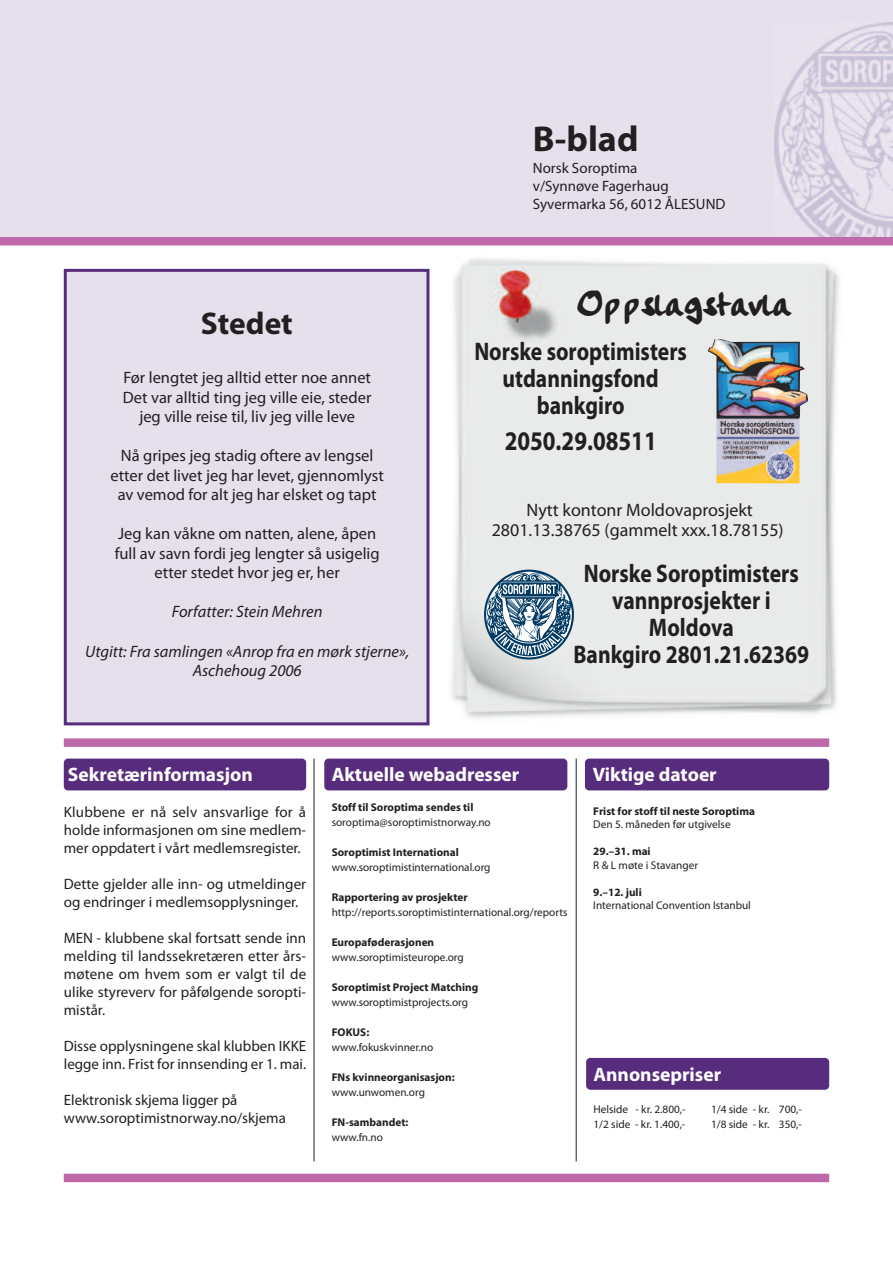
<style>
.page{position:relative;width:893px;height:1263px;background:#fff}
.page>*{position:absolute;margin:0;border:0;box-sizing:border-box;transform-origin:0 0}
.t1{font:45px "Handwriting Plain";color:#231f20}
.t2{font:700 36px "Myriad Pro";color:#231f20}
.t3{font:700 31.5px "Myriad Pro";color:#231f20}
.t4{font:700 27px "Myriad Pro";color:#231f20;scale:.85 1}
.t5{font:700 25.5px/27px "Myriad Pro";color:#231f20;text-align:center;scale:.85 1}
.t6{font:700 19.5px "Myriad Pro";color:#fff}
.t7{font:18px/20.7px "Myriad Pro";color:#231f20;text-align:center}
.t8{font:16.5px/19.5px "Myriad Pro";color:#231f20;text-align:center}
.t9{font:italic 16.5px/19.5px "Myriad Pro";color:#231f20;text-align:center}
.t10{font:15px/18px "Myriad Pro";color:#231f20}
.t11{font:11.25px "Myriad Pro";color:#231f20}
.t12{font:700 11.25px "Myriad Pro";color:#231f20}
</style>
<div class="page">
<img style="left:447px;top:245px;width:404px;height:473px">
<div style="left:0;top:0;width:893px;height:241px;background:#e5e0ec"></div>
<div style="left:64px;top:1174px;width:765px;height:8px;background:#c069aa"></div>
<div style="left:64px;top:738px;width:765px;height:9px;background:#c069aa"></div>
<hr style="left:314px;top:758px;width:1px;height:403px;background:#231f20">
<hr style="left:576px;top:758px;width:1px;height:403px;background:#231f20">
<div style="left:324px;top:758px;width:243px;height:32px;background:#572c7d;border-radius:4px"></div>
<div style="left:64px;top:758px;width:242px;height:32px;background:#572c7d;border-radius:4px"></div>
<div style="left:586px;top:1058px;width:243px;height:32px;background:#572c7d;border-radius:4px"></div>
<div style="left:585px;top:758px;width:244px;height:32px;background:#572c7d;border-radius:4px"></div>
<div style="left:67px;top:272px;width:359px;height:450px;background:#e5e0ec"></div>
<div style="left:64px;top:269px;width:365px;height:456px;border:3px solid #572c7d"></div>
<img style="left:775px;top:23px;width:118px;height:214px">
<div style="left:0;top:237px;width:893px;height:8px;background:#c069aa"></div>
<img style="left:708px;top:339px;width:100px;height:144px">
<svg style="left:484px;top:570px;width:90px;height:89px;background:#86a0b3"></svg>
<h3 class="t3" style="left:201px;top:312px;width:94px">Stedet</h3>
<p class="t8" style="left:123px;top:369px;width:250px">Før lengtet jeg alltid etter noe annet<br>Det var alltid ting jeg ville eie, steder jeg ville reise til, liv jeg ville leve</p>
<p class="t8" style="left:111px;top:447px;width:275px">Nå gripes jeg stadig oftere av lengsel etter det livet jeg har levet, gjennomlyst av vemod for alt jeg har elsket og tapt</p>
<p class="t8" style="left:115px;top:525px;width:266px">Jeg kan våkne om natten, alene, åpen full av savn fordi jeg lengter så usigelig etter stedet hvor jeg er, her</p>
<p class="t9" style="left:172px;top:603px;width:152px">Forfatter: Stein Mehren</p>
<p class="t9" style="left:85px;top:642px;width:326px">Utgitt: Fra samlingen «Anrop fra en mørk stjerne»,<br>Aschehoug 2006</p>
<h2 class="t2" style="left:533px;top:126px;width:107px">b-blad</h2>
<p class="t10" style="left:533px;top:160px;width:194px">Norsk Soroptima<br>v/Synnøve Fagerhaug<br>Syvermarka 56, 6012 ÅLESUND</p>
<h1 class="t1" style="left:575px;top:274px;width:217px">Oppslagstavla</h1>
<h3 class="t5" style="left:474px;top:340px;width:252px">norske soroptimisters utdanningsfond bankgiro</h3>
<h3 class="t4" style="left:505px;top:431px;width:180px">2050.29.08511</h3>
<p class="t7" style="left:492px;top:501px;width:293px">Nytt kontonr Moldovaprosjekt<br>2801.13.38765 (gammelt xxx.18.78155)</p>
<h3 class="t5" style="left:573px;top:562px;width:279px">norske Soroptimisters vannprosjekter i<br>Moldova<br>bankgiro 2801.21.62369</h3>
<h3 class="t6" style="left:68px;top:767px;width:187px">Sekretærinformasjon</h3>
<p class="t10" style="left:64px;top:804px;width:244px;text-align:justify">Klubbene er nå selv ansvarlige for å holde informasjonen om sine medlem&shy;mer oppdatert i vårt medlemsregister.</p>
<p class="t10" style="left:64px;top:876px;width:244px">Dette gjelder alle inn- og utmeldinger og endringer i medlemsopplysninger.</p>
<p class="t10" style="left:64px;top:930px;width:244px;text-align:justify">MEN - klubbene skal fortsatt sende inn melding til landssekretæren etter års&shy;møtene om hvem som er valgt til de ulike styreverv for påfølgende soropti&shy;mistår.</p>
<p class="t10" style="left:64px;top:1038px;width:244px">Disse opplysningene skal klubben IKKE legge inn. Frist for innsending er 1. mai.</p>
<p class="t10" style="left:64px;top:1092px;width:224px">Elektronisk skjema ligger på www.soroptimistnorway.no/skjema</p>
<h3 class="t6" style="left:332px;top:767px;width:189px">Aktuelle webadresser</h3>
<p class="t12" style="left:332px;top:803px;width:143px">Stoff til Soroptima sendes til</p>
<p class="t11" style="left:332px;top:818px;width:161px">soroptima@soroptimistnorway.no</p>
<p class="t12" style="left:332px;top:848px;width:129px">Soroptimist international</p>
<p class="t11" style="left:332px;top:863px;width:160px">www.soroptimistinternational.org</p>
<p class="t12" style="left:332px;top:893px;width:137px">Rapportering av prosjekter</p>
<p class="t11" style="left:332px;top:908px;width:237px">http://reports.soroptimistinternational.org/reports</p>
<p class="t12" style="left:332px;top:938px;width:104px">europaføderasjonen</p>
<p class="t11" style="left:332px;top:953px;width:134px">www.soroptimisteurope.org</p>
<p class="t12" style="left:332px;top:983px;width:148px">Soroptimist project Matching</p>
<p class="t11" style="left:332px;top:998px;width:138px">www.soroptimistprojects.org</p>
<p class="t12" style="left:332px;top:1028px;width:39px">FoKuS:</p>
<p class="t11" style="left:332px;top:1043px;width:103px">www.fokuskvinner.no</p>
<p class="t12" style="left:332px;top:1073px;width:124px">Fns kvinneorganisasjon:</p>
<p class="t11" style="left:332px;top:1088px;width:95px">www.unwomen.org</p>
<p class="t12" style="left:332px;top:1118px;width:78px">Fn-sambandet:</p>
<p class="t11" style="left:332px;top:1133px;width:53px">www.fn.no</p>
<h3 class="t6" style="left:593px;top:767px;width:125px">Viktige datoer</h3>
<p class="t12" style="left:593px;top:807px;width:163px">Frist for stoff til neste Soroptima</p>
<p class="t11" style="left:593px;top:820px;width:139px">Den 5. måneden før utgivelse</p>
<p class="t12" style="left:593px;top:847px;width:59px">29.–31. mai</p>
<p class="t11" style="left:593px;top:861px;width:106px">R &amp; L møte i Stavanger</p>
<p class="t12" style="left:593px;top:888px;width:50px">9.–12. juli</p>
<p class="t11" style="left:593px;top:901px;width:159px">International Convention Istanbul</p>
<h3 class="t6" style="left:593px;top:1067px;width:129px">Annonsepriser</h3>
<p class="t11" style="left:593px;top:1105px;width:94px">Helside - kr. 2.800,-</p>
<p class="t11" style="left:711px;top:1105px;width:92px">1/4 side - kr. 700,-</p>
<p class="t11" style="left:593px;top:1120px;width:93px">1/2 side - kr. 1.400,-</p>
<p class="t11" style="left:711px;top:1120px;width:92px">1/8 side - kr. 350,-</p>
</div>
